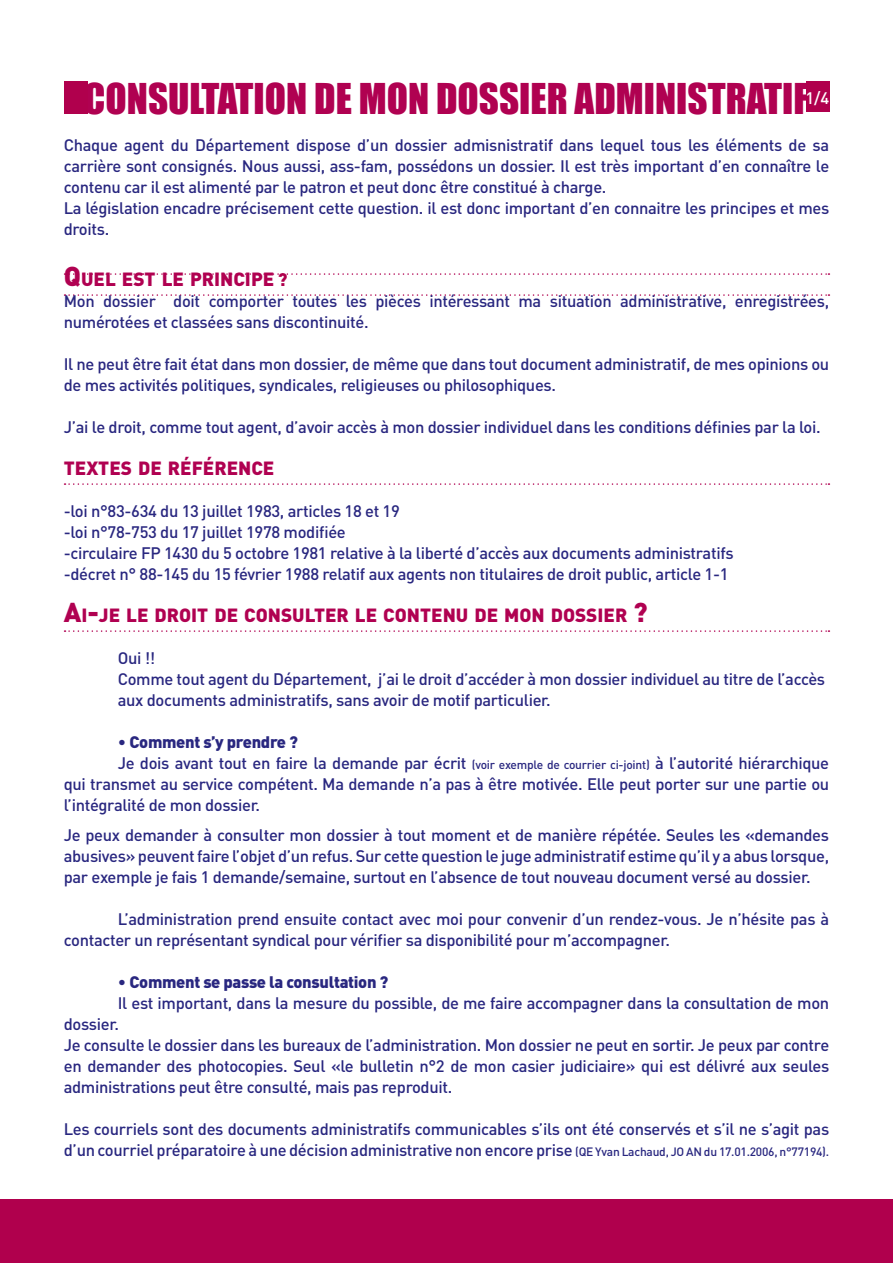
<style>
.page{position:relative;width:893px;height:1263px;background:#fff}
.page>*{position:absolute;margin:0;border:0;box-sizing:border-box;transform-origin:0 0}
.t1{font:39px "Impact";color:#b00151}
.t2{font:900 18.9px "DIN Pro";color:#b00151}
.t3{font:500 16.5px/21px "DIN Pro";letter-spacing:-.02em;color:#292780}
.t4{font:900 16.5px "DIN Pro";letter-spacing:-.02em;color:#292780}
.t5{font:500 16.5px "DIN Pro";color:#fff}
.s1{font-size:27px}
.s2{font-size:18px;color:#b0004d}
.s3{font-weight:500}
.s4{font-size:12px}
</style>
<div class="page">
<svg style="left:65px;top:273px;width:764px;height:2px"></svg>
<svg style="left:65px;top:294px;width:764px;height:2px"></svg>
<svg style="left:65px;top:483px;width:764px;height:2px"></svg>
<svg style="left:65px;top:630px;width:764px;height:2px"></svg>
<div style="left:64px;top:81px;width:24px;height:33px;background:#b0004d"></div>
<div style="left:806px;top:81px;width:24px;height:31px;background:#b0004d"></div>
<div style="left:0;top:1199px;width:893px;height:64px;background:#b0004d"></div>
<p class="t1" style="left:84px;top:68px;width:726px">CONSULTATION DE MON DOSSIER ADMINISTRATIF</p>
<p class="t3" style="left:64px;top:134px;width:767px;text-align:justify">Chaque agent du Département dispose d’un dossier admisnistratif dans lequel tous les éléments de sa carrière sont consignés. Nous aussi, ass-fam, possédons un dossier. Il est très important d’en connaître le contenu car il est alimenté par le patron et peut donc être constitué à charge.</p>
<p class="t3" style="left:64px;top:197px;width:767px">La législation encadre précisement cette question. il est donc important d’en connaitre les principes et mes droits.</p>
<p class="t2" style="left:64px;top:266px;width:225px"><span class="s1">Q</span>UEL EST LE PRINCIPE <span class="s2">?</span></p>
<p class="t3" style="left:64px;top:290px;width:767px">Mon dossier doit comporter toutes les pièces intéressant ma situation administrative, enregistrées, numérotées et classées sans discontinuité.</p>
<p class="t3" style="left:64px;top:353px;width:767px">Il ne peut être fait état dans mon dossier, de même que dans tout document administratif, de mes opinions ou de mes activités politiques, syndicales, religieuses ou philosophiques.</p>
<p class="t3" style="left:64px;top:416px;width:758px">J’ai le droit, comme tout agent, d’avoir accès à mon dossier individuel dans les conditions définies par la loi.</p>
<p class="t2" style="left:64px;top:455px;width:212px">TEXTES DE RÉFÉRENCE</p>
<p class="t3" style="left:64px;top:500px;width:338px">-loi n°83-634 du 13 juillet 1983, articles 18 et 19</p>
<p class="t3" style="left:64px;top:521px;width:284px">-loi n°78-753 du 17 juillet 1978 modifiée</p>
<p class="t3" style="left:64px;top:542px;width:671px">-circulaire FP 1430 du 5 octobre 1981 relative à la liberté d’accès aux documents administratifs</p>
<p class="t3" style="left:64px;top:563px;width:666px">-décret n° 88-145 du 15 février 1988 relatif aux agents non titulaires de droit public, article 1-1</p>
<p class="t2" style="left:64px;top:602px;width:586px"><span class="s1">A</span>I<span class="s1">-</span>JE LE DROIT DE CONSULTER LE CONTENU DE MON DOSSIER <span class="s1">?</span></p>
<p class="t3" style="left:118px;top:647px;width:39px">Oui !!</p>
<p class="t3" style="left:118px;top:668px;width:709px">Comme tout agent du Département, j’ai le droit d’accéder à mon dossier individuel au titre de l’accès aux documents administratifs, sans avoir de motif particulier.</p>
<p class="t4" style="left:118px;top:731px;width:182px"><span class="s3">•</span> Comment s’y prendre ?</p>
<p class="t3" style="left:64px;top:752px;width:767px;text-align:justify;text-indent:54px">Je dois avant tout en faire la demande par écrit <span class="s4">(voir exemple de courrier ci-joint)</span> à l’autorité hiérarchique qui transmet au service compétent. Ma demande n’a pas à être motivée. Elle peut porter sur une partie ou l’intégralité de mon dossier.</p>
<p class="t3" style="left:64px;top:824px;width:767px;text-align:justify">Je peux demander à consulter mon dossier à tout moment et de manière répétée. Seules les «demandes abusives» peuvent faire l’objet d’un refus. Sur cette question le juge administratif estime qu’il y a abus lorsque, par exemple je fais 1 demande/semaine, surtout en l’absence de tout nouveau document versé au dossier.</p>
<p class="t3" style="left:64px;top:908px;width:767px;text-indent:54px">L’administration prend ensuite contact avec moi pour convenir d’un rendez-vous. Je n’hésite pas à contacter un représentant syndical pour vérifier sa disponibilité pour m’accompagner.</p>
<p class="t4" style="left:118px;top:971px;width:272px"><span class="s3">•</span> Comment se passe la consultation ?</p>
<p class="t3" style="left:64px;top:992px;width:767px;text-indent:54px">Il est important, dans la mesure du possible, de me faire accompagner dans la consultation de mon dossier.</p>
<p class="t3" style="left:64px;top:1034px;width:767px;text-align:justify">Je consulte le dossier dans les bureaux de l’administration. Mon dossier ne peut en sortir. Je peux par contre en demander des photocopies. Seul «le bulletin n°2 de mon casier judiciaire» qui est délivré aux seules administrations peut être consulté, mais pas reproduit.</p>
<p class="t3" style="left:64px;top:1118px;width:767px">Les courriels sont des documents administratifs communicables s’ils ont été conservés et s’il ne s’agit pas d’un courriel préparatoire à une décision administrative non encore prise <span class="s4">(QE Yvan Lachaud, JO AN du 17.01.2006, n°77194).</span></p>
<p class="t5" style="left:805px;top:87px;width:25px">1/4</p>
</div>
